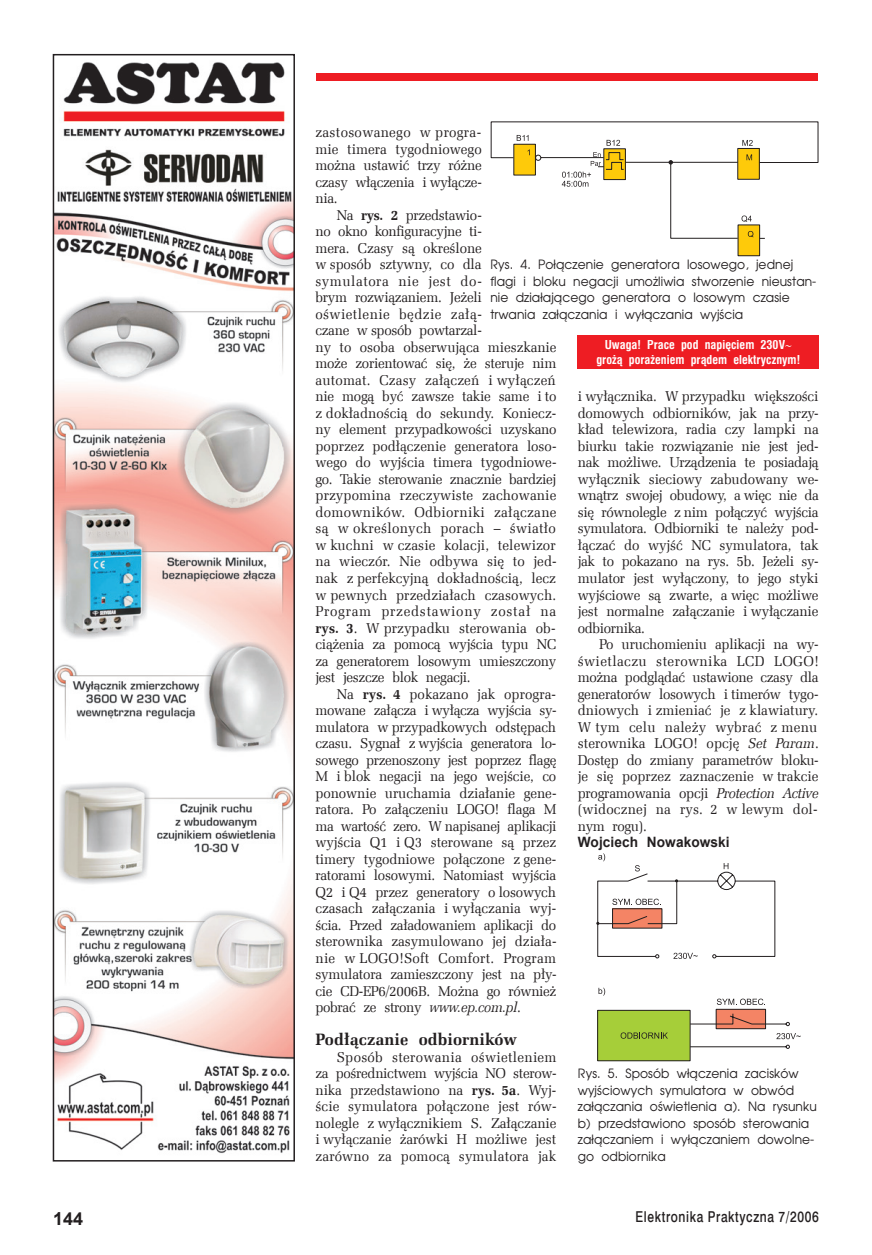
<style>
.page{position:relative;width:872px;height:1255px;background:#fff}
.page>*{position:absolute;margin:0;border:0;box-sizing:border-box;transform-origin:0 0}
.t1{font:700 18px "Arial";color:#231f20}
.t2{font:700 16.5px "Zapf Ellipt EU";letter-spacing:.005em;color:#231f20}
.t3{font:15px "Swis 721 Md EU";letter-spacing:.05em;color:#231f20;scale:.8 1}
.t4{font:14.25px/16.5px "Zapf Ellipt EU";letter-spacing:-.01em;color:#231f20;text-align:justify;scale:.96 1}
.t5{font:700 14.25px "Arial";letter-spacing:.005em;color:#231f20;scale:.96 1}
.t6{font:12.75px/16.5px "Avalon";letter-spacing:.005em;color:#231f20;scale:.96 1}
.t7{font:700 12px/14.4px "Swis 721 Cn EU";letter-spacing:.005em;color:#fff;text-align:center}
.s1{font-weight:700}
.s2{font-style:italic}
</style>
<div class="page">
<div style="left:128px;top:73px;width:690px;height:8px;background:#ee1d23"></div>
<div style="left:597px;top:1010px;width:93px;height:50px;background:#a6ce39"></div>
<svg style="left:596px;top:853px;width:204px;height:195px"></svg>
<div style="left:578px;top:335px;width:240px;height:33px;background:#ee1d23"></div>
<div style="left:26px;top:43px;width:289px;height:54px;background:#fff"></div>
<div style="left:738px;top:225px;width:21px;height:31px;background:#feca0a"></div>
<div style="left:738px;top:225px;width:22px;height:31px;border:1px solid #231f20"></div>
<svg style="left:490px;top:121px;width:328px;height:118px"></svg>
<img style="left:56px;top:62px;width:236px;height:1091px">
<div style="left:53px;top:54px;width:242px;height:1107px;border:2px solid #231f20"></div>
<p class="t4" style="left:315px;top:124px;width:175px">zastosowanego w progra&shy;mie timera tygodniowego można ustawić trzy różne czasy włączenia i wyłącze&shy;nia.</p>
<p class="t4" style="left:315px;top:207px;width:253px;text-align:left;text-indent:21px">Na <span class="s1">rys. 2</span> przedstawio-<br>no okno konfiguracyjne ti-<br>mera. Czasy są określone<br>w sposób sztywny, co dla symulatora nie jest do-<br>brym rozwiązaniem. Jeżeli oświetlenie będzie załą-<br>czane w sposób powtarzal-<br>ny to osoba obserwująca mieszkanie może zorientować się, że steruje nim automat. Czasy załączeń i wyłączeń nie mogą być zawsze takie same i to z dokładnością do sekundy. Koniecz&shy;ny element przypadkowości uzyskano poprzez podłączenie generatora loso&shy;wego do wyjścia timera tygodniowe&shy;go. Takie sterowanie znacznie bardziej przypomina rzeczywiste zachowanie domowników. Odbiorniki załączane są w określonych porach – światło w kuchni w czasie kolacji, telewizor na wieczór. Nie odbywa się to jed&shy;nak z perfekcyjną dokładnością, lecz w pewnych przedziałach czasowych.<br>Program przedstawiony został na <span class="s1">rys. 3</span>. W przypadku sterowania ob&shy;ciążenia za pomocą wyjścia typu NC za generatorem losowym umieszczony jest jeszcze blok negacji.</p>
<p class="t4" style="left:315px;top:685px;width:252px;text-indent:21px">Na <span class="s1">rys. 4</span> pokazano jak oprogra&shy;mowane załącza i wyłącza wyjścia sy&shy;mulatora w przypadkowych odstępach czasu. Sygnał z wyjścia generatora lo&shy;sowego przenoszony jest poprzez flagę M i blok negacji na jego wejście, co ponownie uruchamia działanie gene&shy;ratora. Po załączeniu LOGO! flaga M ma wartość zero. W napisanej aplikacji wyjścia Q1 i Q3 sterowane są przez timery tygodniowe połączone z gene&shy;ratorami losowymi. Natomiast wyjścia Q2 i Q4 przez generatory o losowych czasach załączania i wyłączania wyj&shy;ścia. Przed załadowaniem aplikacji do sterownika zasymulowano jej działa&shy;nie w LOGO!Soft Comfort. Program symulatora zamieszczony jest na pły&shy;cie CD-EP6/2006B. Można go również pobrać ze strony <span class="s2">www.ep.com.pl</span>.</p>
<p class="t2" style="left:315px;top:1029px;width:203px">Podłączanie odbiorników</p>
<p class="t4" style="left:315px;top:1048px;width:253px;text-indent:21px">Sposób sterowania oświetleniem za pośrednictwem wyjścia NO sterow&shy;nika przedstawiono na <span class="s1">rys. 5a</span>. Wyj&shy;ście symulatora połączone jest rów&shy;nolegle z wyłącznikiem S. Załączanie i wyłączanie żarówki H możliwe jest zarówno za pomocą symulatora jak</p>
<p class="t6" style="left:490px;top:256px;width:341px">Rys. 4. Połączenie generatora losowego, jednej flagi i bloku negacji umożliwia stworzenie nieustan&shy;nie działającego generatora o losowym czasie trwania załączania i wyłączania wyjścia</p>
<p class="t7" style="left:596px;top:338px;width:205px">Uwaga! Prace pod napięciem 230V∼ grożą porażeniem prądem elektrycznym!</p>
<p class="t4" style="left:578px;top:388px;width:253px">i wyłącznika. W przypadku większości domowych odbiorników, jak na przy&shy;kład telewizora, radia czy lampki na biurku takie rozwiązanie nie jest jed&shy;nak możliwe. Urządzenia te posiadają wyłącznik sieciowy zabudowany we&shy;wnątrz swojej obudowy, a więc nie da się równolegle z nim połączyć wyjścia symulatora. Odbiorniki te należy pod&shy;łączać do wyjść NC symulatora, tak jak to pokazano na rys. 5b. Jeżeli sy&shy;mulator jest wyłączony, to jego styki wyjściowe są zwarte, a więc możliwe jest normalne załączanie i wyłączanie odbiornika.</p>
<p class="t4" style="left:578px;top:636px;width:253px;text-indent:21px">Po uruchomieniu aplikacji na wy&shy;świetlaczu sterownika LCD LOGO! można podglądać ustawione czasy dla generatorów losowych i timerów tygo&shy;dniowych i zmieniać je z klawiatury.<br>W tym celu należy wybrać z menu sterownika LOGO! opcję <span class="s2">Set Param</span>.<br>Dostęp do zmiany parametrów bloku&shy;je się poprzez zaznaczenie w trakcie programowania opcji <span class="s2">Protection Active </span>(widocznej na rys. 2 w lewym dol&shy;nym rogu).</p>
<p class="t5" style="left:578px;top:832px;width:160px">Wojciech Nowakowski</p>
<p class="t6" style="left:578px;top:1065px;width:250px">Rys. 5. Sposób włączenia zacisków wyjściowych symulatora w obwód załączania oświetlenia a). Na rysunku b) przedstawiono sposób sterowania załączaniem i wyłączaniem dowolne&shy;go odbiornika</p>
<p class="t1" style="left:53px;top:1206px;width:32px">144</p>
<p class="t3" style="left:635px;top:1207px;width:230px">Elektronika Praktyczna 7/2006</p>
</div>
